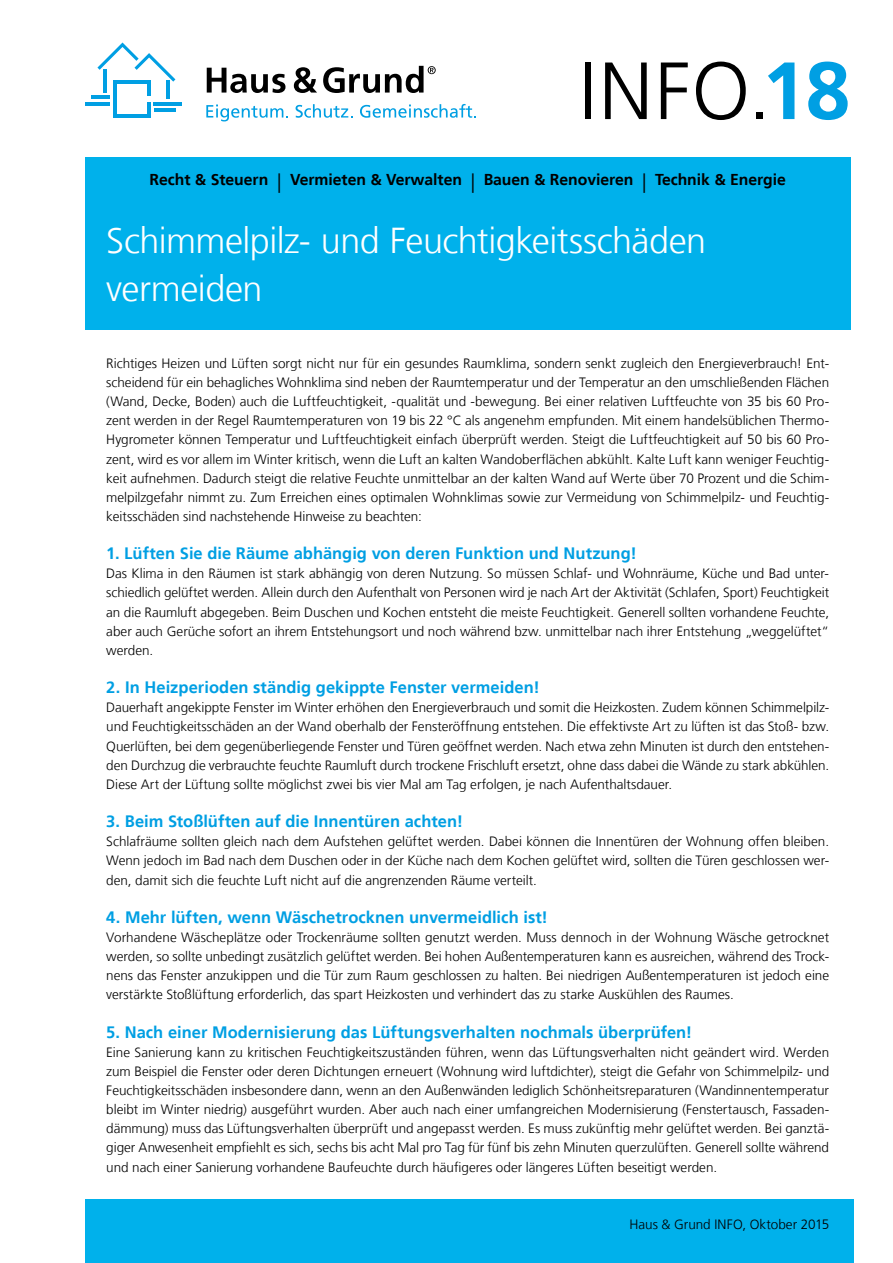
<style>
.page{position:relative;width:893px;height:1263px;background:#fff}
.page>*{position:absolute;margin:0;border:0;box-sizing:border-box;transform-origin:0 0}
.t1{font:300 81px "Frutiger LT";color:#000}
.t2{font:300 36px/47.8px "Frutiger LT";letter-spacing:-.015em;color:#fff}
.t3{font:700 16.5px "Frutiger LT";color:#009fe3}
.t4{font:700 15.75px "Frutiger LT";color:#000}
.t5{font:300 13.5px/19.2px "Frutiger LT";color:#000;text-align:justify}
.s1{font-weight:700;color:#009fe3}
.s2{font-weight:300;font-size:19.5px}
</style>
<div class="page">
<div style="left:85px;top:157px;width:765px;height:173px;background:#00b1eb"></div>
<div style="left:85px;top:1199px;width:768px;height:64px;background:#00b1eb"></div>
<hr style="left:113px;top:80px;width:3px;height:38px;background:#009fe3">
<hr style="left:147px;top:102px;width:4px;height:16px;background:#009fe3">
<hr style="left:113px;top:114px;width:38px;height:4px;background:#009fe3">
<hr style="left:113px;top:80px;width:38px;height:3px;background:#009fe3">
<hr style="left:154px;top:108px;width:21px;height:3px;background:#009fe3">
<hr style="left:154px;top:102px;width:28px;height:3px;background:#009fe3">
<hr style="left:147px;top:80px;width:4px;height:16px;background:#009fe3">
<hr style="left:166px;top:81px;width:3px;height:18px;background:#009fe3">
<hr style="left:91px;top:96px;width:19px;height:3px;background:#009fe3">
<hr style="left:85px;top:102px;width:25px;height:3px;background:#009fe3">
<hr style="left:104px;top:69px;width:3px;height:24px;background:#009fe3">
<svg style="left:97px;top:43px;width:78px;height:39px"></svg>
<svg style="left:207px;top:68px;width:78px;height:25px"></svg>
<svg style="left:294px;top:67px;width:23px;height:26px"></svg>
<svg style="left:323px;top:66px;width:113px;height:27px"></svg>
<svg style="left:206px;top:105px;width:82px;height:16px"></svg>
<svg style="left:296px;top:104px;width:57px;height:14px"></svg>
<svg style="left:360px;top:104px;width:116px;height:14px"></svg>
<h1 class="t1" style="left:579px;top:45px;width:273px">INFO.<span class="s1">18</span></h1>
<p class="t4" style="left:150px;top:170px;width:638px">Recht &amp; Steuern <span class="s2">|</span> Vermieten &amp; Verwalten <span class="s2">|</span> Bauen &amp; Renovieren <span class="s2">|</span> Technik &amp; Energie</p>
<h2 class="t2" style="left:106px;top:217px;width:601px">Schimmelpilz- und Feuchtigkeitsschäden vermeiden</h2>
<p class="t5" style="left:106px;top:354px;width:724px">Richtiges Heizen und Lüften sorgt nicht nur für ein gesundes Raumklima, sondern senkt zugleich den Energieverbrauch! Ent&shy;scheidend für ein behagliches Wohnklima sind neben der Raumtemperatur und der Temperatur an den umschließenden Flächen (Wand, Decke, Boden) auch die Luftfeuchtigkeit, -qualität und -bewegung. Bei einer relativen Luftfeuchte von 35 bis 60 Pro&shy;zent werden in der Regel Raumtemperaturen von 19 bis 22 °C als angenehm empfunden. Mit einem handelsüblichen Thermo-Hygrometer können Temperatur und Luftfeuchtigkeit einfach überprüft werden. Steigt die Luftfeuchtigkeit auf 50 bis 60 Pro&shy;zent, wird es vor allem im Winter kritisch, wenn die Luft an kalten Wandoberflächen abkühlt. Kalte Luft kann weniger Feuchtig&shy;keit aufnehmen. Dadurch steigt die relative Feuchte unmittelbar an der kalten Wand auf Werte über 70 Prozent und die Schim&shy;melpilzgefahr nimmt zu. Zum Erreichen eines optimalen Wohnklimas sowie zur Vermeidung von Schimmelpilz- und Feuchtig&shy;keitsschäden sind nachstehende Hinweise zu beachten:</p>
<p class="t3" style="left:106px;top:544px;width:532px">1. Lüften Sie die Räume abhängig von deren Funktion und Nutzung!</p>
<p class="t5" style="left:106px;top:564px;width:724px">Das Klima in den Räumen ist stark abhängig von deren Nutzung. So müssen Schlaf- und Wohnräume, Küche und Bad unter&shy;schiedlich gelüftet werden. Allein durch den Aufenthalt von Personen wird je nach Art der Aktivität (Schlafen, Sport) Feuchtigkeit an die Raumluft abgegeben. Beim Duschen und Kochen entsteht die meiste Feuchtigkeit. Generell sollten vorhandene Feuchte, aber auch Gerüche sofort an ihrem Entstehungsort und noch während bzw. unmittelbar nach ihrer Entstehung „weggelüftet“ werden.</p>
<p class="t3" style="left:106px;top:678px;width:435px">2. In Heizperioden ständig gekippte Fenster vermeiden!</p>
<p class="t5" style="left:106px;top:698px;width:724px">Dauerhaft angekippte Fenster im Winter erhöhen den Energieverbrauch und somit die Heizkosten. Zudem können Schimmelpilz&shy;und Feuchtigkeitsschäden an der Wand oberhalb der Fensteröffnung entstehen. Die effektivste Art zu lüften ist das Stoß- bzw.<br>Querlüften, bei dem gegenüberliegende Fenster und Türen geöffnet werden. Nach etwa zehn Minuten ist durch den entstehen&shy;den Durchzug die verbrauchte feuchte Raumluft durch trockene Frischluft ersetzt, ohne dass dabei die Wände zu stark abkühlen.<br>Diese Art der Lüftung sollte möglichst zwei bis vier Mal am Tag erfolgen, je nach Aufenthaltsdauer.</p>
<p class="t3" style="left:106px;top:812px;width:358px">3. Beim Stoßlüften auf die Innentüren achten!</p>
<p class="t5" style="left:106px;top:832px;width:724px">Schlafräume sollten gleich nach dem Aufstehen gelüftet werden. Dabei können die Innentüren der Wohnung offen bleiben.<br>Wenn jedoch im Bad nach dem Duschen oder in der Küche nach dem Kochen gelüftet wird, sollten die Türen geschlossen wer&shy;den, damit sich die feuchte Luft nicht auf die angrenzenden Räume verteilt.</p>
<p class="t3" style="left:106px;top:907px;width:443px">4. Mehr lüften, wenn Wäschetrocknen unvermeidlich ist!</p>
<p class="t5" style="left:106px;top:928px;width:724px">Vorhandene Wäscheplätze oder Trockenräume sollten genutzt werden. Muss dennoch in der Wohnung Wäsche getrocknet werden, so sollte unbedingt zusätzlich gelüftet werden. Bei hohen Außentemperaturen kann es ausreichen, während des Trock&shy;nens das Fenster anzukippen und die Tür zum Raum geschlossen zu halten. Bei niedrigen Außentemperaturen ist jedoch eine verstärkte Stoßlüftung erforderlich, das spart Heizkosten und verhindert das zu starke Auskühlen des Raumes.</p>
<p class="t3" style="left:106px;top:1022px;width:588px">5. Nach einer Modernisierung das Lüftungsverhalten nochmals überprüfen!</p>
<p class="t5" style="left:106px;top:1043px;width:724px">Eine Sanierung kann zu kritischen Feuchtigkeitszuständen führen, wenn das Lüftungsverhalten nicht geändert wird. Werden zum Beispiel die Fenster oder deren Dichtungen erneuert (Wohnung wird luftdichter), steigt die Gefahr von Schimmelpilz- und Feuchtigkeitsschäden insbesondere dann, wenn an den Außenwänden lediglich Schönheitsreparaturen (Wandinnentemperatur bleibt im Winter niedrig) ausgeführt wurden. Aber auch nach einer umfangreichen Modernisierung (Fenstertausch, Fassaden&shy;dämmung) muss das Lüftungsverhalten überprüft und angepasst werden. Es muss zukünftig mehr gelüftet werden. Bei ganztä&shy;giger Anwesenheit empfiehlt es sich, sechs bis acht Mal pro Tag für fünf bis zehn Minuten querzulüften. Generell sollte während und nach einer Sanierung vorhandene Baufeuchte durch häufigeres oder längeres Lüften beseitigt werden.</p>
<p class="t5" style="left:630px;top:1215px;width:201px">Haus &amp; Grund INFO, Oktober 2015</p>
</div>
